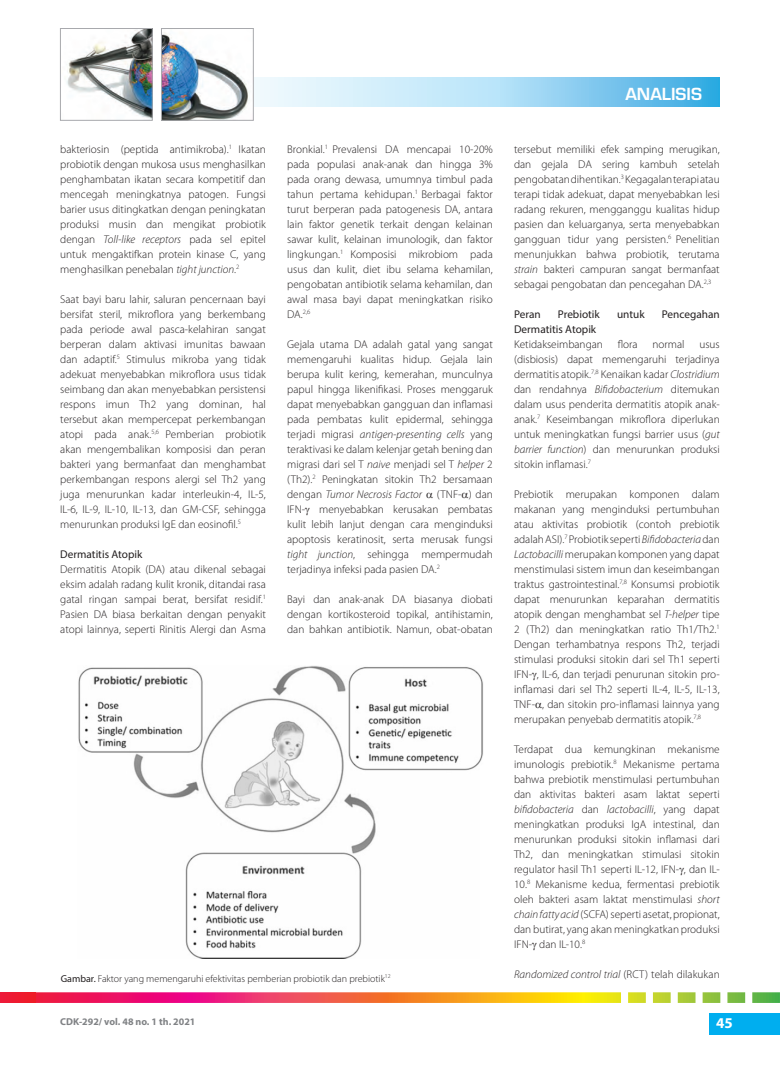
<style>
.page{position:relative;width:780px;height:1088px;background:#fff}
.page>*{position:absolute;margin:0;border:0;box-sizing:border-box;transform-origin:0 0}
.t1{font:600 16.25px "Eurostile LT Std";color:#fff}
.t2{font:700 15px "Myriad Pro";color:#fff}
.MP_default{font:300 11.25px/15px "Myriad Pro";color:#231f20;text-align:justify}
.MP_H2{font:11.25px "Myriad Pro";color:#231f20}
.MP_default-2{font:italic 300 11.25px "Myriad Pro";color:#231f20}
.MP_img_title{font:300 10px "Myriad Pro";color:#231f20}
.t3{font:700 10px "Myriad Pro";color:#808285}
.s1{font-style:italic}
.s2{font-weight:400}
.s3{font-style:normal}
</style>
<div class="page">
<svg style="left:253px;top:78px;width:466px;height:29px;background:#a8dbf4"></svg>
<img style="left:66px;top:30px;width:84px;height:88px">
<div style="left:60px;top:28px;width:92px;height:92px;border:1px solid #a8a9ad"></div>
<img style="left:163px;top:32px;width:86px;height:86px">
<div style="left:161px;top:28px;width:92px;height:92px;border:1px solid #a8a9ad"></div>
<div style="left:709px;top:1013px;width:71px;height:21px;background:#00aeef"></div>
<svg style="left:36px;top:992px;width:744px;height:11px;background:#e48050"></svg>
<div style="left:0;top:992px;width:36px;height:11px;background:#ee1a2f"></div>
<img style="left:78px;top:666px;width:405px;height:293px">
<p class="MP_default" style="left:60px;top:142px;width:207px">bakteriosin (peptida antimikroba).<sup>1</sup> Ikatan probiotik dengan mukosa usus menghasilkan penghambatan ikatan secara kompetitif dan mencegah meningkatnya patogen. Fungsi barier usus ditingkatkan dengan peningkatan produksi musin dan mengikat probiotik dengan <span class="s1">Toll-like receptors</span> pada sel epitel untuk mengaktifkan protein kinase C, yang menghasilkan penebalan <span class="s1">tight junction</span>.<sup>2</sup></p>
<p class="MP_default" style="left:60px;top:292px;width:207px">Saat bayi baru lahir, saluran pencernaan bayi bersifat steril, mikroflora yang berkembang pada periode awal pasca-kelahiran sangat berperan dalam aktivasi imunitas bawaan dan adaptif.<sup>5</sup> Stimulus mikroba yang tidak adekuat menyebabkan mikroflora usus tidak seimbang dan akan menyebabkan persistensi respons imun Th2 yang dominan, hal tersebut akan mempercepat perkembangan atopi pada anak.<sup>5,6</sup> Pemberian probiotik akan mengembalikan komposisi dan peran bakteri yang bermanfaat dan menghambat perkembangan respons alergi sel Th2 yang juga menurunkan kadar interleukin-4, IL-5, IL-6, IL-9, IL-10, IL-13, dan GM-CSF, sehingga menurunkan produksi IgE dan eosinofil.<sup>5</sup></p>
<p class="MP_H2" style="left:60px;top:547px;width:84px">Dermatitis Atopik</p>
<p class="MP_default" style="left:60px;top:562px;width:207px">Dermatitis Atopik (DA) atau dikenal sebagai eksim adalah radang kulit kronik, ditandai rasa gatal ringan sampai berat, bersifat residif.<sup>1<br></sup>Pasien DA biasa berkaitan dengan penyakit atopi lainnya, seperti Rinitis Alergi dan Asma</p>
<p class="MP_default" style="left:287px;top:142px;width:207px">Bronkial.<sup>1</sup> Prevalensi DA mencapai 10-20% pada populasi anak-anak dan hingga 3% pada orang dewasa, umumnya timbul pada tahun pertama kehidupan.<sup>1</sup> Berbagai faktor turut berperan pada patogenesis DA, antara lain faktor genetik terkait dengan kelainan sawar kulit, kelainan imunologik, dan faktor lingkungan.<sup>1</sup> Komposisi mikrobiom pada usus dan kulit, diet ibu selama kehamilan, pengobatan antibiotik selama kehamilan, dan awal masa bayi dapat meningkatkan risiko DA.<sup>2,6</sup></p>
<p class="MP_default" style="left:287px;top:337px;width:207px">Gejala utama DA adalah gatal yang sangat memengaruhi kualitas hidup. Gejala lain berupa kulit kering, kemerahan, munculnya papul hingga likenifikasi. Proses menggaruk dapat menyebabkan gangguan dan inflamasi pada pembatas kulit epidermal, sehingga terjadi migrasi <span class="s1">antigen-presenting cells</span> yang teraktivasi ke dalam kelenjar getah bening dan migrasi dari sel T <span class="s1">naive</span> menjadi sel T <span class="s1">helper</span> 2 (Th2).<sup>2</sup> Peningkatan sitokin Th2 bersamaan dengan <span class="s1">Tumor Necrosis Factor</span></p>
<p class="MP_default" style="left:287px;top:487px;width:207px;text-indent:150px">(TNF- ) dan IFN- menyebabkan kerusakan pembatas kulit lebih lanjut dengan cara menginduksi apoptosis keratinosit, serta merusak fungsi <span class="s1">tight junction</span>, sehingga mempermudah terjadinya infeksi pada pasien DA.<sup>2</sup></p>
<p class="MP_default" style="left:287px;top:592px;width:207px">Bayi dan anak-anak DA biasanya diobati dengan kortikosteroid topikal, antihistamin, dan bahkan antibiotik. Namun, obat-obatan</p>
<p class="MP_img_title" style="left:61px;top:973px;width:331px"><span class="s2">Gambar.</span> Faktor yang memengaruhi efektivitas pemberian probiotik dan prebiotik<sup>12</sup></p>
<h1 class="t1" style="left:625px;top:84px;width:78px">ANALISIS</h1>
<p class="MP_default" style="left:514px;top:142px;width:207px">tersebut memiliki efek samping merugikan, dan gejala DA sering kambuh setelah pengobatan dihentikan.<sup>3</sup> Kegagalan terapi atau terapi tidak adekuat, dapat menyebabkan lesi radang rekuren, mengganggu kualitas hidup pasien dan keluarganya, serta menyebabkan gangguan tidur yang persisten.<sup>6</sup> Penelitian menunjukkan bahwa probiotik, terutama <span class="s1">strain</span> bakteri campuran sangat bermanfaat sebagai pengobatan dan pencegahan DA.<sup>2,3</sup></p>
<p class="MP_H2" style="left:514px;top:307px;width:28px">Peran</p>
<p class="MP_H2" style="left:558px;top:307px;width:43px">Prebiotik</p>
<p class="MP_H2" style="left:617px;top:307px;width:29px">untuk</p>
<p class="MP_H2" style="left:661px;top:307px;width:59px">Pencegahan</p>
<p class="MP_H2" style="left:514px;top:322px;width:84px">Dermatitis Atopik</p>
<p class="MP_default" style="left:514px;top:337px;width:90px">Ketidakseimbangan</p>
<p class="MP_default" style="left:617px;top:337px;width:21px">flora</p>
<p class="MP_default" style="left:652px;top:337px;width:34px">normal</p>
<p class="MP_default" style="left:514px;top:337px;width:207px;text-indent:185px">usus (disbiosis) dapat memengaruhi terjadinya dermatitis atopik.<sup>7,8</sup> Kenaikan kadar <span class="s1">Clostridium </span>dan rendahnya <span class="s1">Bifidobacterium</span> ditemukan dalam usus penderita dermatitis atopik anak&shy;anak.<sup>7</sup> Keseimbangan mikroflora diperlukan untuk meningkatkan fungsi barrier usus (<span class="s1">gut barrier function</span>) dan menurunkan produksi sitokin inflamasi.<sup>7</sup></p>
<p class="MP_default" style="left:514px;top:487px;width:207px">Prebiotik merupakan komponen dalam makanan yang menginduksi pertumbuhan atau aktivitas probiotik (contoh prebiotik adalah ASI).<sup>7</sup> Probiotik seperti <span class="s1">Bifidobacteria</span> dan <span class="s1">Lactobacilli</span> merupakan komponen yang dapat menstimulasi sistem imun dan keseimbangan traktus gastrointestinal.<sup>7,8</sup> Konsumsi probiotik dapat menurunkan keparahan dermatitis atopik dengan menghambat sel <span class="s1">T-helper</span> tipe 2 (Th2) dan meningkatkan ratio Th1/Th2.<sup>1<br></sup>Dengan terhambatnya respons Th2, terjadi stimulasi produksi sitokin dari sel Th1 seperti IFN- , IL-6, dan terjadi penurunan sitokin pro&shy;inflamasi dari sel Th2 seperti IL-4, IL-5, IL-13, TNF- , dan sitokin pro-inflamasi lainnya yang merupakan penyebab dermatitis atopik.<sup>7,8</sup></p>
<p class="MP_default" style="left:514px;top:742px;width:207px">Terdapat dua kemungkinan mekanisme imunologis prebiotik.<sup>8</sup> Mekanisme pertama bahwa prebiotik menstimulasi pertumbuhan dan aktivitas bakteri asam laktat seperti <span class="s1">bifidobacteria</span> dan <span class="s1">lactobacilli</span>, yang dapat meningkatkan produksi IgA intestinal, dan menurunkan produksi sitokin inflamasi dari Th2, dan meningkatkan stimulasi sitokin regulator hasil Th1 seperti IL-12, IFN- , dan IL-10.<sup>8</sup> Mekanisme kedua, fermentasi prebiotik oleh bakteri asam laktat menstimulasi <span class="s1">short chain fatty acid</span> (SCFA) seperti asetat, propionat, dan butirat, yang akan meningkatkan produksi IFN- dan IL-10.<sup>8</sup></p>
<p class="MP_default-2" style="left:514px;top:967px;width:207px">Randomized control trial <span class="s3">(RCT) telah dilakukan</span></p>
<p class="t3" style="left:60px;top:1015px;width:137px">CDK-292/ vol. 48 no. 1 th. 2021</p>
<h2 class="t2" style="left:716px;top:1013px;width:18px">45</h2>
</div>
